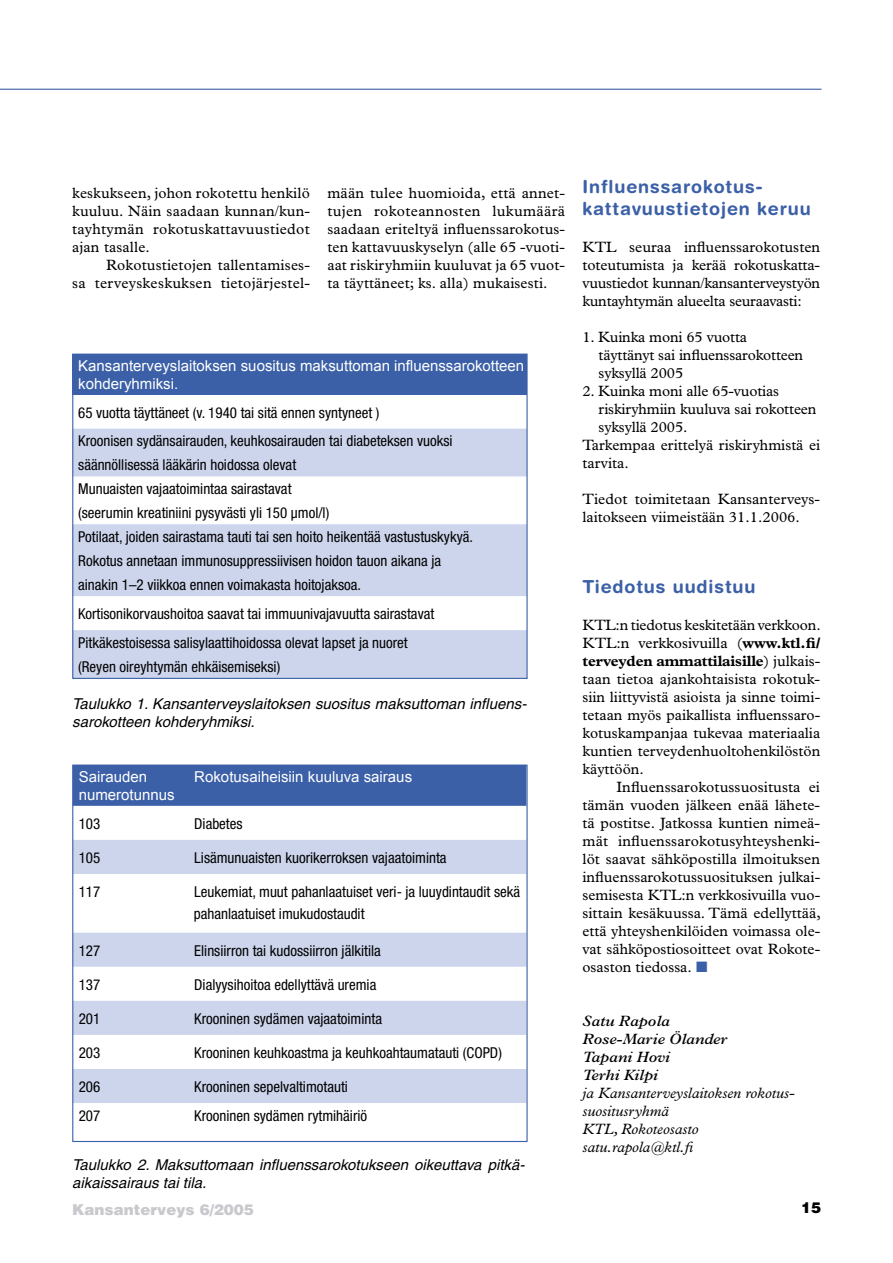
<style>
.page{position:relative;width:893px;height:1263px;background:#fff}
.page>*{position:absolute;margin:0;border:0;box-sizing:border-box;transform-origin:0 0}
.t1{font:700 18px/21.6px "Helvetica Rounded";letter-spacing:.05em;color:#3c60a7}
.t2{font:15px/18px "Plantin";color:#000;text-align:justify}
.t3{font:condensed 15px/24px "Helvetica Neue";color:#000}
.t4{font:italic 15px/18px "Helvetica";color:#000}
.t5{font:15px/18px "Arial";color:#fff}
.t6{font:italic 15px/18px "Plantin";color:#000}
.t7{font:15px/18px "Plantin";letter-spacing:.02em;color:#000;text-align:right}
.t8{font:italic 600 15px/18px "Plantin";color:#000}
.t9{font:900 15px "Helvetica";color:#c9c8cd}
.t10{font:900 15px "Helvetica";color:#000}
.s1{font-weight:700}
.s2{color:#3c60a7}
</style>
<div class="page">
<div style="left:72px;top:354px;width:564px;height:41px;background:#3c60a7"></div>
<svg style="left:74px;top:429px;width:452px;height:248px;fill:#cdd5ec"></svg>
<div style="left:527px;top:339px;width:145px;height:391px;background:#fff"></div>
<hr style="left:0;top:89px;width:821px;height:1px;background:#3c60a7">
<div style="left:72px;top:354px;width:456px;height:325px;border:1px solid #3c60a7"></div>
<svg style="left:74px;top:932px;width:452px;height:171px;fill:#cdd5ec"></svg>
<div style="left:513px;top:1091px;width:13px;height:11px;background:#cdd5ec"></div>
<div style="left:74px;top:767px;width:452px;height:39px;background:#3c60a7"></div>
<div style="left:74px;top:840px;width:452px;height:34px;background:#cdd5ec"></div>
<p class="t2" style="left:327px;top:184px;width:239px">mään tulee huomioida, että annet&shy;tujen rokoteannosten lukumäärä saadaan eriteltyä influenssarokotus&shy;ten kattavuuskyselyn (alle 65 -vuoti&shy;aat riskiryhmiin kuuluvat ja 65 vuot&shy;ta täyttäneet; ks. alla) mukaisesti.</p>
<p class="t1" style="left:582px;top:176px;width:230px">Influenssarokotus&shy;kattavuustietojen keruu</p>
<p class="t2" style="left:72px;top:184px;width:239px">keskukseen, johon rokotettu henkilö kuuluu. Näin saadaan kunnan/kun&shy;tayhtymän rokotuskattavuustiedot ajan tasalle.</p>
<p class="t7" style="left:72px;top:256px;width:239px">Rokotustietojen tallentamises-<br>sa terveyskeskuksen tietojärjestel-</p>
<p class="t2" style="left:582px;top:238px;width:239px">KTL seuraa influenssarokotusten toteutumista ja kerää rokotuskatta&shy;vuustiedot kunnan/kansanterveystyön kuntayhtymän alueelta seuraavasti:</p>
<p class="t2" style="left:599px;top:328px;width:206px;text-align:left;text-indent:-16px">1. Kuinka moni 65 vuotta täyttänyt sai influenssarokotteen syksyllä 2005</p>
<p class="t2" style="left:582px;top:382px;width:198px">2. Kuinka moni alle 65-vuotias</p>
<p class="t2" style="left:599px;top:400px;width:219px">riskiryhmiin kuuluva sai rokotteen</p>
<p class="t2" style="left:599px;top:418px;width:90px">syksyllä 2005.</p>
<p class="t2" style="left:582px;top:436px;width:239px">Tarkempaa erittelyä riskiryhmistä ei</p>
<p class="t2" style="left:582px;top:454px;width:48px">tarvita.</p>
<p class="t2" style="left:582px;top:490px;width:239px">Tiedot toimitetaan Kansanterveys&shy;laitokseen viimeistään 31.1.2006.</p>
<p class="t5" style="left:78px;top:356px;width:448px">Kansanterveyslaitoksen suositus maksuttoman influenssarokotteen kohderyhmiksi.</p>
<p class="t3" style="left:78px;top:398px;width:376px;line-height:29px">65 vuotta täyttäneet (v. 1940 tai sitä ennen syntyneet )<br>Kroonisen sydänsairauden, keuhkosairauden tai diabeteksen vuoksi</p>
<p class="t3" style="left:78px;top:453px;width:396px">säännöllisessä lääkärin hoidossa olevat<br>Munuaisten vajaatoimintaa sairastavat<br>(seerumin kreatiniini pysyvästi yli 150 µmol/l)<br>Potilaat, joiden sairastama tauti tai sen hoito heikentää vastustuskykyä.<br>Rokotus annetaan immunosuppressiivisen hoidon tauon aikana ja ainakin 1–2 viikkoa ennen voimakasta hoitojaksoa.</p>
<p class="t3" style="left:78px;top:599px;width:358px;line-height:29px">Kortisonikorvaushoitoa saavat tai immuunivajavuutta sairastavat<br>Pitkäkestoisessa salisylaattihoidossa olevat lapset ja nuoret</p>
<p class="t3" style="left:78px;top:654px;width:204px">(Reyen oireyhtymän ehkäisemiseksi)</p>
<p class="t4" style="left:72px;top:695px;width:455px">Taulukko 1. Kansanterveyslaitoksen suositus maksuttoman influens&shy;sarokotteen kohderyhmiksi.</p>
<p class="t1" style="left:582px;top:576px;width:174px">Tiedotus uudistuu</p>
<p class="t2" style="left:582px;top:616px;width:240px">KTL:n tiedotus keskitetään verkkoon.<br>KTL:n verkkosivuilla (<span class="s1">www.ktl.fi/ terveyden ammattilaisille</span>) julkais&shy;taan tietoa ajankohtaisista rokotuk&shy;siin liittyvistä asioista ja sinne toimi&shy;tetaan myös paikallista influenssaro&shy;kotuskampanjaa tukevaa materiaalia kuntien terveydenhuoltohenkilöstön käyttöön.</p>
<p class="t2" style="left:582px;top:778px;width:240px;text-indent:34px">Influenssarokotussuositusta ei tämän vuoden jälkeen enää lähete&shy;tä postitse. Jatkossa kuntien nimeä&shy;mät influenssarokotusyhteyshenki&shy;löt saavat sähköpostilla ilmoituksen influenssarokotussuosituksen julkai&shy;semisesta KTL:n verkkosivuilla vuo&shy;sittain kesäkuussa. Tämä edellyttää, että yhteyshenkilöiden voimassa ole&shy;vat sähköpostiosoitteet ovat Rokote&shy;osaston tiedossa. <span class="s2">■</span></p>
<p class="t5" style="left:79px;top:767px;width:98px">Sairauden numerotunnus</p>
<p class="t5" style="left:194px;top:767px;width:219px">Rokotusaiheisiin kuuluva sairaus</p>
<p class="t3" style="left:79px;top:811px;width:23px">103</p>
<p class="t3" style="left:194px;top:811px;width:50px">Diabetes</p>
<p class="t3" style="left:79px;top:845px;width:23px">105</p>
<p class="t3" style="left:194px;top:845px;width:254px">Lisämunuaisten kuorikerroksen vajaatoiminta</p>
<p class="t3" style="left:79px;top:879px;width:23px">117</p>
<p class="t3" style="left:194px;top:881px;width:328px;line-height:21.8px">Leukemiat, muut pahanlaatuiset veri- ja luuydintaudit sekä pahanlaatuiset imukudostaudit</p>
<p class="t5" style="left:79px;top:792px;width:70px">Sairauden</p>
<p class="t3" style="left:79px;top:836px;width:23px">103</p>
<p class="t3" style="left:79px;top:870px;width:23px">105</p>
<p class="t3" style="left:194px;top:904px;width:327px">Leukemiat, muut pahanlaatuiset veri- ja luuydintaudit sekä</p>
<p class="t3" style="left:79px;top:938px;width:23px">127</p>
<p class="t3" style="left:194px;top:938px;width:188px">Elinsiirron tai kudossiirron jälkitila</p>
<p class="t3" style="left:79px;top:972px;width:23px">137</p>
<p class="t3" style="left:194px;top:972px;width:184px">Dialyysihoitoa edellyttävä uremia</p>
<p class="t3" style="left:79px;top:1006px;width:23px">201</p>
<p class="t3" style="left:194px;top:1006px;width:189px">Krooninen sydämen vajaatoiminta</p>
<p class="t3" style="left:79px;top:1040px;width:23px">203</p>
<p class="t3" style="left:194px;top:1040px;width:309px">Krooninen keuhkoastma ja keuhkoahtaumatauti (COPD)</p>
<p class="t3" style="left:79px;top:1074px;width:23px">206</p>
<p class="t3" style="left:194px;top:1074px;width:155px">Krooninen sepelvaltimotauti</p>
<p class="t3" style="left:79px;top:1103px;width:23px">207</p>
<p class="t3" style="left:194px;top:1103px;width:174px">Krooninen sydämen rytmihäiriö</p>
<p class="t8" style="left:582px;top:1012px;width:146px">Satu Rapola<br>Rose-Marie Ölander<br>Tapani Hovi<br>Terhi Kilpi</p>
<p class="t6" style="left:582px;top:1084px;width:212px">ja Kansanterveyslaitoksen rokotus&shy;suositusryhmä<br>KTL, Rokoteosasto satu.rapola@ktl.fi</p>
<p class="t4" style="left:72px;top:1156px;width:453px">Taulukko 2. Maksuttomaan influenssarokotukseen oikeuttava pitkä&shy;aikaissairaus tai tila.</p>
<p class="t9" style="left:72px;top:1200px;width:183px">Kansanterveys 6/2005</p>
<p class="t10" style="left:801px;top:1198px;width:22px">15</p>
</div>
